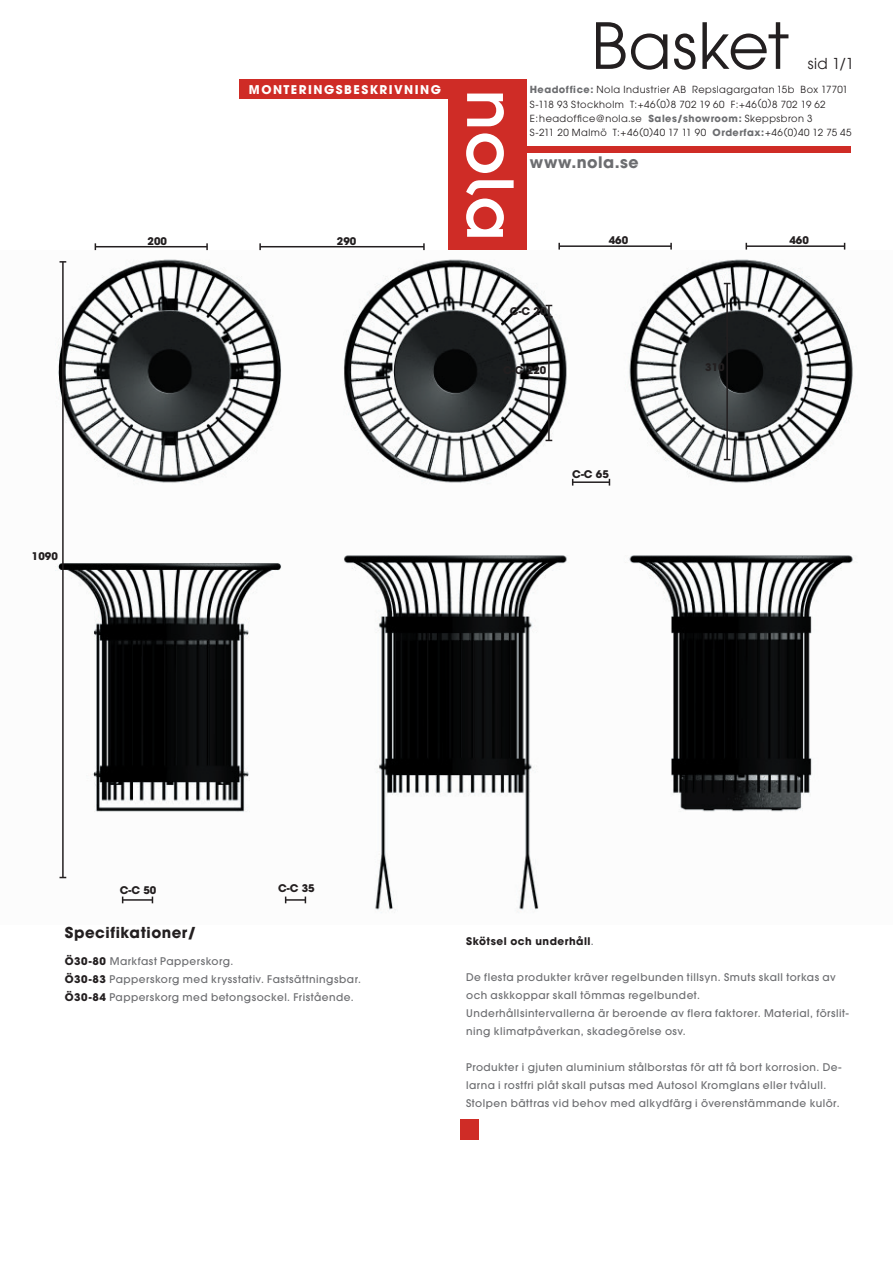
<style>
.page{position:relative;width:893px;height:1263px;background:#fff}
.page>*{position:absolute;margin:0;border:0;box-sizing:border-box;transform-origin:0 0}
.t1{font:63px "Avant Garde";letter-spacing:.015em;color:#231f20}
.t2{font:700 15.75px "Avant Garde";letter-spacing:.035em;color:#6c6d70}
.t3{font:700 15px "Avant Garde";letter-spacing:.03em;color:#231f20}
.t4{font:15px "Avant Garde";color:#231f20}
.t5{font:700 12px "Avant Garde";letter-spacing:.125em;color:#fff}
.t6{font:500 10.5px/18px "Avant Garde";letter-spacing:.045em;color:#6c6d70}
.t7{font:700 10.5px "Avant Garde";color:#231f20}
.t8{font:700 10.5px "Avant Garde";letter-spacing:.045em;color:#231f20}
.t9{font:9.75px/14.4px "Avant Garde";letter-spacing:.05em;color:#231f20}
.s1{font-weight:700;color:#6c6d70}
.s2{font-weight:700;color:#231f20}
.s3{font-weight:500;color:#6c6d70}
</style>
<div class="page">
<div style="left:448px;top:80px;width:78px;height:170px;background:#cf2c26"></div>
<svg style="left:467px;top:94px;width:37px;height:32px"></svg>
<svg style="left:466px;top:133px;width:38px;height:40px"></svg>
<svg style="left:466px;top:180px;width:48px;height:57px"></svg>
<div style="left:525px;top:147px;width:325px;height:6px;background:#cf2c26"></div>
<div style="left:239px;top:80px;width:212px;height:19px;background:#cf2c26"></div>
<img style="left:55px;top:250px;width:799px;height:663px">
<hr style="left:260px;top:246px;width:164px;height:1px;background:#231f20">
<svg style="left:259px;top:243px;width:2px;height:7px"></svg>
<svg style="left:423px;top:243px;width:2px;height:7px"></svg>
<hr style="left:62px;top:262px;width:2px;height:615px;background:#231f20">
<svg style="left:60px;top:261px;width:6px;height:2px"></svg>
<div style="left:460px;top:1119px;width:18px;height:21px;background:#cf2c26"></div>
<hr style="left:726px;top:284px;width:2px;height:176px;background:#231f20">
<hr style="left:95px;top:246px;width:112px;height:1px;background:#231f20">
<svg style="left:206px;top:243px;width:2px;height:7px"></svg>
<svg style="left:285px;top:896px;width:21px;height:7px"></svg>
<hr style="left:123px;top:899px;width:29px;height:2px;background:#231f20">
<hr style="left:548px;top:317px;width:2px;height:123px;background:#231f20">
<svg style="left:545px;top:305px;width:7px;height:13px"></svg>
<hr style="left:559px;top:245px;width:112px;height:2px;background:#231f20">
<svg style="left:558px;top:243px;width:2px;height:7px"></svg>
<svg style="left:670px;top:243px;width:2px;height:7px"></svg>
<hr style="left:746px;top:245px;width:99px;height:2px;background:#231f20">
<hr style="left:573px;top:481px;width:36px;height:2px;background:#231f20">
<p class="t7" style="left:32px;top:549px;width:27px">1090</p>
<p class="t7" style="left:148px;top:234px;width:21px">200</p>
<p class="t5" style="left:249px;top:81px;width:193px">MONTERINGSBESKRIVNING</p>
<p class="t7" style="left:337px;top:234px;width:21px">290</p>
<h1 class="t1" style="left:591px;top:9px;width:199px">Basket</h1>
<h3 class="t4" style="left:808px;top:55px;width:48px">sid 1/1</h3>
<p class="t9" style="left:530px;top:82px;width:323px"><span class="s1">Headoffice:</span> Nola Industrier AB Repslagargatan 15b Box 17701<br>S-118 93 Stockholm T:+46(0)8 702 19 60 F:+46(0)8 702 19 62<br>E:headoffice@nola.se <span class="s1">Sales/showroom:</span> Skeppsbron 3<br>S-211 20 Malmö T:+46(0)40 17 11 90 <span class="s1">Orderfax:</span>+46(0)40 12 75 45</p>
<h2 class="t2" style="left:530px;top:152px;width:110px">www.nola.se</h2>
<p class="t7" style="left:510px;top:304px;width:38px">C-C 20</p>
<p class="t7" style="left:503px;top:363px;width:45px">C-C 220</p>
<p class="t7" style="left:609px;top:234px;width:21px">460</p>
<p class="t7" style="left:789px;top:234px;width:21px">460</p>
<p class="t7" style="left:705px;top:361px;width:21px">310</p>
<p class="t7" style="left:572px;top:467px;width:38px">C-C 65</p>
<p class="t7" style="left:120px;top:883px;width:38px">C-C 50</p>
<p class="t7" style="left:278px;top:881px;width:38px">C-C 35</p>
<h3 class="t3" style="left:65px;top:922px;width:133px">Specifikationer/</h3>
<p class="t6" style="left:65px;top:952px;width:298px"><span class="s2">Ö30-80</span> Markfast Papperskorg.<br><span class="s2">Ö30-83</span> Papperskorg med krysstativ. Fastsättningsbar.<br><span class="s2">Ö30-84</span> Papperskorg med betongsockel. Fristående.</p>
<p class="t8" style="left:466px;top:935px;width:129px">Skötsel och underhåll<span class="s3">.</span></p>
<p class="t6" style="left:466px;top:968px;width:384px">De flesta produkter kräver regelbunden tillsyn. Smuts skall torkas av och askkoppar skall tömmas regelbundet.<br>Underhållsintervallerna är beroende av flera faktorer. Material, förslit&shy;ning klimatpåverkan, skadegörelse osv.</p>
<p class="t6" style="left:466px;top:1058px;width:377px">Produkter i gjuten aluminium stålborstas för att få bort korrosion. De&shy;larna i rostfri plåt skall putsas med Autosol Kromglans eller tvålull.<br>Stolpen bättras vid behov med alkydfärg i överenstämmande kulör.</p>
</div>
